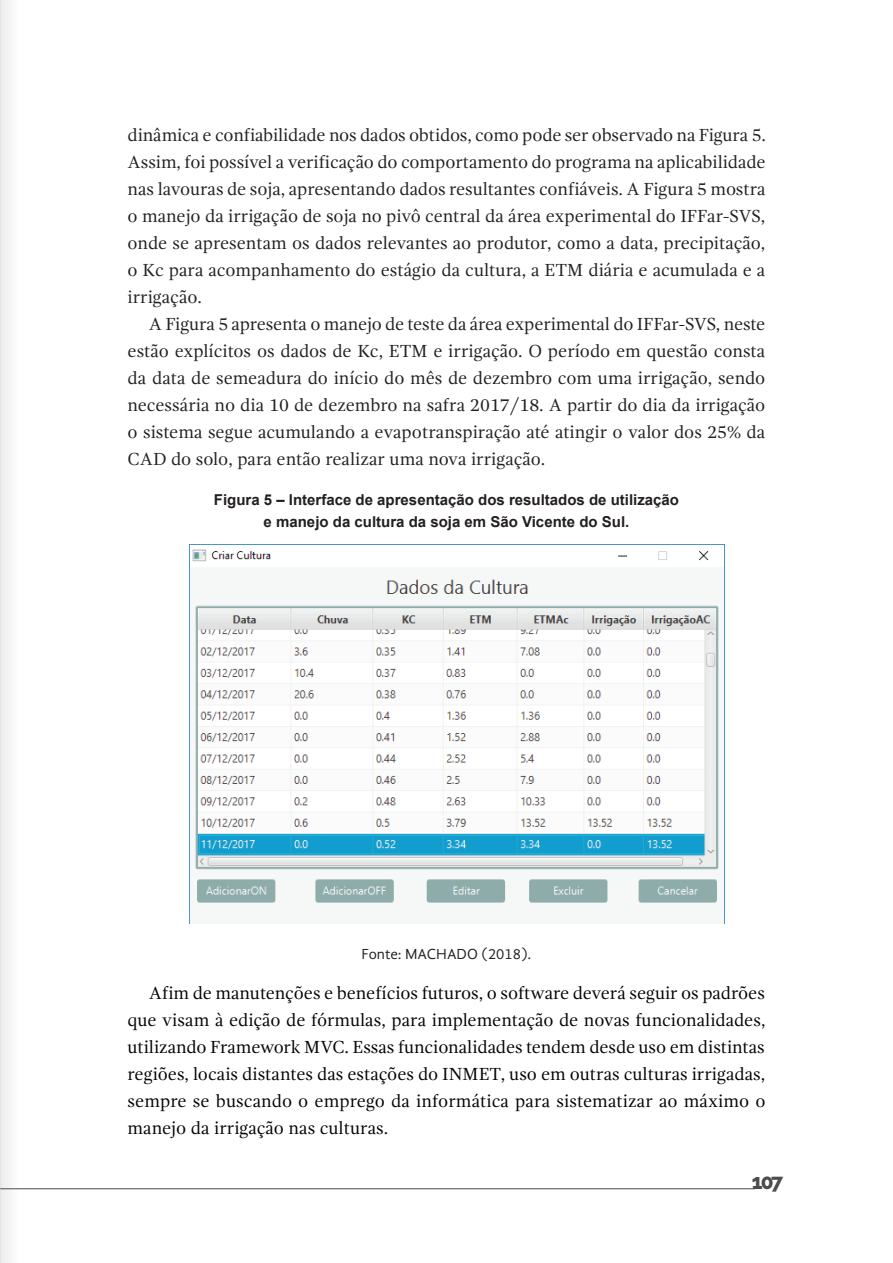
<style>
.page{position:relative;width:893px;height:1263px;background:#fff}
.page>*{position:absolute;margin:0;border:0;box-sizing:border-box;transform-origin:0 0}
.t1{font:800 21px "Raleway";color:#4b4c4d}
.t2{font:18px/27px "Gandhi Serif";color:#231f20;text-align:justify}
.t3{font:18px/27px "Gandhi Serif";color:#040503;text-align:justify}
.t4{font:700 15px/22.5px "Arial";color:#231f20;text-align:center}
.t5{font:15px "Gandhi Sans";color:#231f20}
</style>
<div class="page">
<img style="left:0;top:0;width:18px;height:1263px">
<hr style="left:1px;top:1188px;width:754px;height:1px;background:#4b4c4d">
<img style="left:189px;top:545px;width:536px;height:379px">
<p class="t2" style="left:128px;top:122px;width:640px">dinâmica e confiabilidade nos dados obtidos, como pode ser observado na Figura 5.<br>Assim, foi possível a verificação do comportamento do programa na aplicabilidade nas lavouras de soja, apresentando dados resultantes confiáveis. A Figura 5 mostra o manejo da irrigação de soja no pivô central da área experimental do IFFar-SVS, onde se apresentam os dados relevantes ao produtor, como a data, precipitação, o Kc para acompanhamento do estágio da cultura, a ETM diária e acumulada e a irrigação.</p>
<p class="t2" style="left:128px;top:311px;width:639px;text-indent:21px">A Figura 5 apresenta o manejo de teste da área experimental do IFFar-SVS, neste estão explícitos os dados de Kc, ETM e irrigação. O período em questão consta da data de semeadura do início do mês de dezembro com uma irrigação, sendo necessária no dia 10 de dezembro na safra 2017/18. A partir do dia da irrigação o sistema segue acumulando a evapotranspiração até atingir o valor dos 25% da CAD do solo, para então realizar uma nova irrigação.</p>
<p class="t4" style="left:214px;top:488px;width:467px">Figura 5 – Interface de apresentação dos resultados de utilização e manejo da cultura da soja em São Vicente do Sul.</p>
<p class="t5" style="left:362px;top:945px;width:171px">Fonte: MACHADO (2018).</p>
<p class="t3" style="left:128px;top:979px;width:639px;text-indent:21px">Afim de manutenções e benefícios futuros, o software deverá seguir os padrões que visam à edição de fórmulas, para implementação de novas funcionalidades, utilizando Framework MVC. Essas funcionalidades tendem desde uso em distintas regiões, locais distantes das estações do INMET, uso em outras culturas irrigadas, sempre se buscando o emprego da informática para sistematizar ao máximo o manejo da irrigação nas culturas.</p>
<p class="t1" style="left:752px;top:1170px;width:33px">107</p>
</div>
